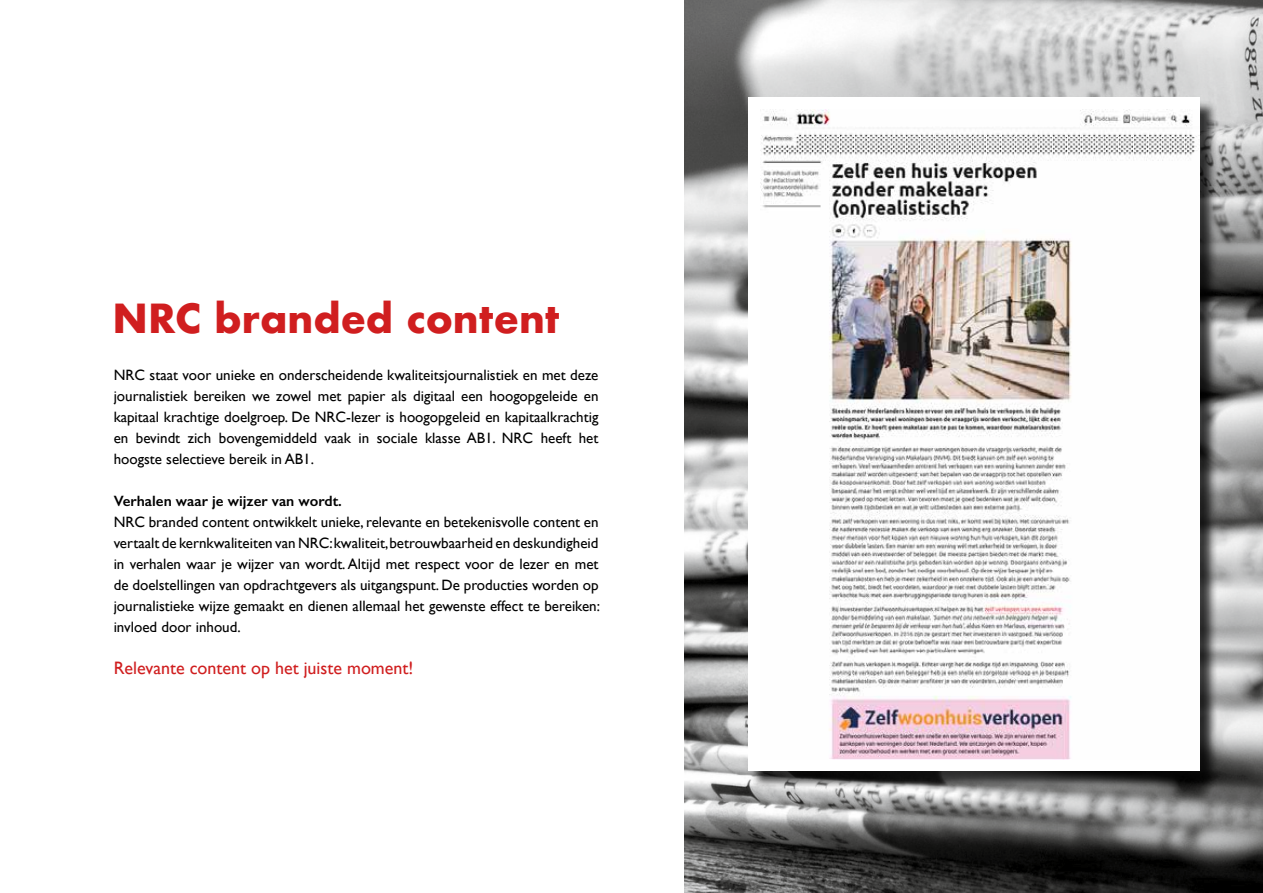
<style>
.page{position:relative;width:1263px;height:893px;background:#fff}
.page>*{position:absolute;margin:0;border:0;box-sizing:border-box;transform-origin:0 0}
.t1{font:700 39px "Futura";color:#d01e1f}
.t2{font:18px "Gill Sans";color:#d01e1f}
.t3{font:15px/21px "Gill Sans";color:#000;text-align:justify}
.t4{font:600 15px "Gill Sans";color:#000}
</style>
<div class="page">
<img style="left:685px;top:0;width:578px;height:893px">
<div style="left:750px;top:100px;width:468px;height:690px;background:#000;opacity:.75"></div>
<div style="left:748px;top:98px;width:451px;height:673px;background:#fff"></div>
<img style="left:760px;top:109px;width:439px;height:651px">
<h1 class="t1" style="left:112px;top:290px;width:448px">NRC branded content</h1>
<p class="t3" style="left:114px;top:364px;width:486px">NRC staat voor unieke en onderscheidende kwaliteitsjournalistiek en met deze journalistiek bereiken we zowel met papier als digitaal een hoogopgeleide en kapitaal krachtige doelgroep. De NRC-lezer is hoogopgeleid en kapitaalkrachtig en bevindt zich bovengemiddeld vaak in sociale klasse AB1. NRC heeft het hoogste selectieve bereik in AB1.</p>
<p class="t4" style="left:114px;top:492px;width:230px">Verhalen waar je wijzer van wordt.</p>
<p class="t3" style="left:114px;top:511px;width:488px">NRC branded content ontwikkelt unieke, relevante en betekenisvolle content en vertaalt de kernkwaliteiten van NRC: kwaliteit, betrouwbaarheid en deskundigheid in verhalen waar je wijzer van wordt. Altijd met respect voor de lezer en met de doelstellingen van opdrachtgevers als uitgangspunt. De producties worden op journalistieke wijze gemaakt en dienen allemaal het gewenste effect te bereiken: invloed door inhoud.</p>
<p class="t2" style="left:114px;top:657px;width:301px">Relevante content op het juiste moment!</p>
</div>
